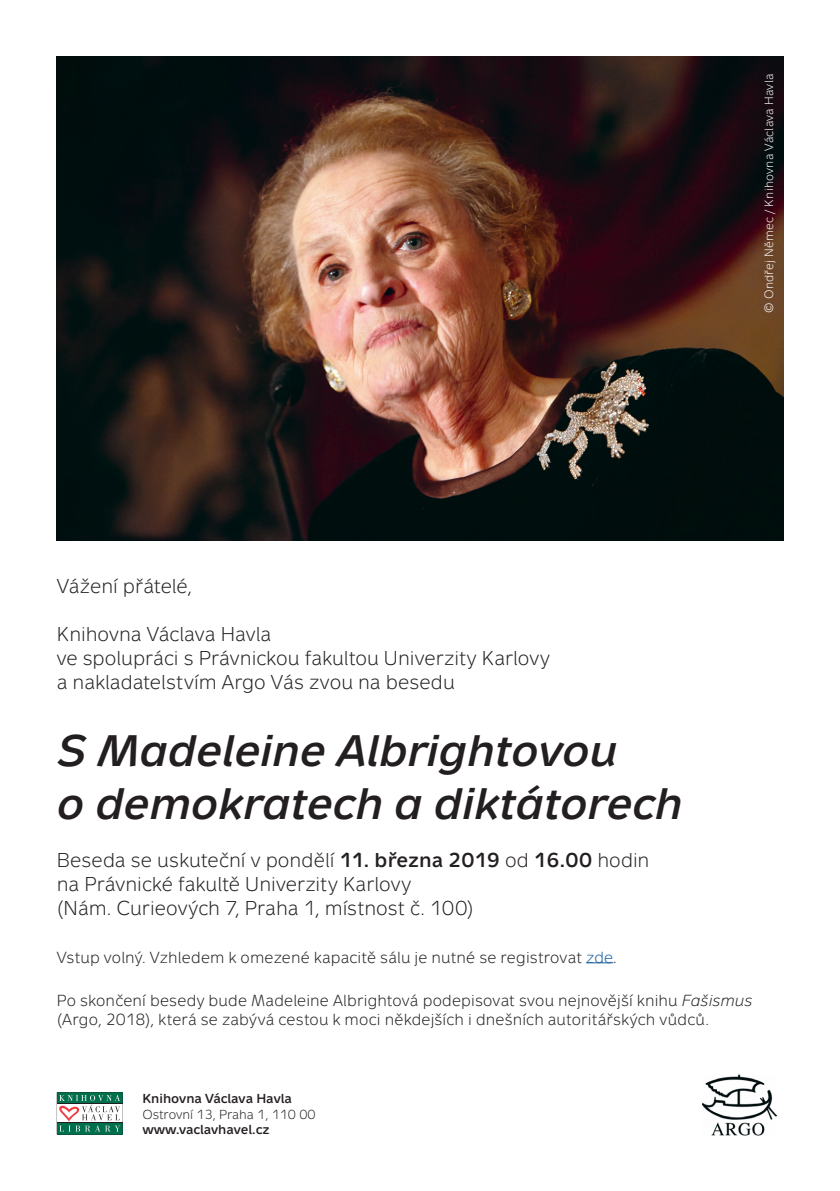
<style>
.page{position:relative;width:840px;height:1191px;background:#fff}
.page>*{position:absolute;margin:0;border:0;box-sizing:border-box;transform-origin:0 0}
.t1{font:italic 700 44px/52.8px "Metron Light Pro";color:#231f20}
.t2{font:20px/24px "Metron Light Pro";color:#231f20}
.t3{font:16px/19.2px "Metron Light Pro";letter-spacing:.01em;color:#231f20}
.t4{font:700 13px "Metron Light Pro";color:#231f20}
.t5{font:13px "Metron Light Pro";color:#231f20}
.t6{font:12px "Metron Light Pro";letter-spacing:.02em;color:#fff}
.s1{font-weight:700}
.s2{color:#175d9e}
.s3{font-style:italic}
</style>
<div class="page">
<svg style="left:57px;top:1092px;width:65px;height:42px"></svg>
<svg style="left:586px;top:962px;width:27px;height:1px"></svg>
<img style="left:57px;top:57px;width:725px;height:483px">
<img style="left:702px;top:1074px;width:74px;height:62px">
<p class="t6" style="left:762px;top:313px;width:240px;rotate:-90deg">© Ondřej Němec / Knihovna Václava Havla</p>
<p class="t2" style="left:57px;top:574px;width:137px">Vážení přátelé,</p>
<p class="t2" style="left:57px;top:622px;width:494px">Knihovna Václava Havla<br>ve spolupráci s Právnickou fakultou Univerzity Karlovy a nakladatelstvím Argo Vás zvou na besedu</p>
<h1 class="t1" style="left:57px;top:724px;width:627px">S Madeleine Albrightovou<br>o demokratech a diktátorech</h1>
<p class="t2" style="left:57px;top:848px;width:593px">Beseda se uskuteční v pondělí <span class="s1">11. března 2019</span> od <span class="s1">16.00</span> hodin na Právnické fakultě Univerzity Karlovy<br>(Nám. Curieových 7, Praha 1, místnost č. 100)</p>
<p class="t3" style="left:57px;top:947px;width:561px">Vstup volný. Vzhledem k omezené kapacitě sálu je nutné se registrovat <span class="s2">zde</span>.</p>
<p class="t3" style="left:57px;top:991px;width:696px">Po skončení besedy bude Madeleine Albrightová podepisovat svou nejnovější knihu <span class="s3">Fašismus </span>(Argo, 2018), která se zabývá cestou k moci někdejších i dnešních autoritářských vůdců.</p>
<p class="t4" style="left:142px;top:1090px;width:151px">Knihovna Václava Havla</p>
<p class="t5" style="left:142px;top:1107px;width:175px">Ostrovní 13, Praha 1, 110 00</p>
<p class="t4" style="left:142px;top:1121px;width:129px">www.vaclavhavel.cz</p>
</div>
